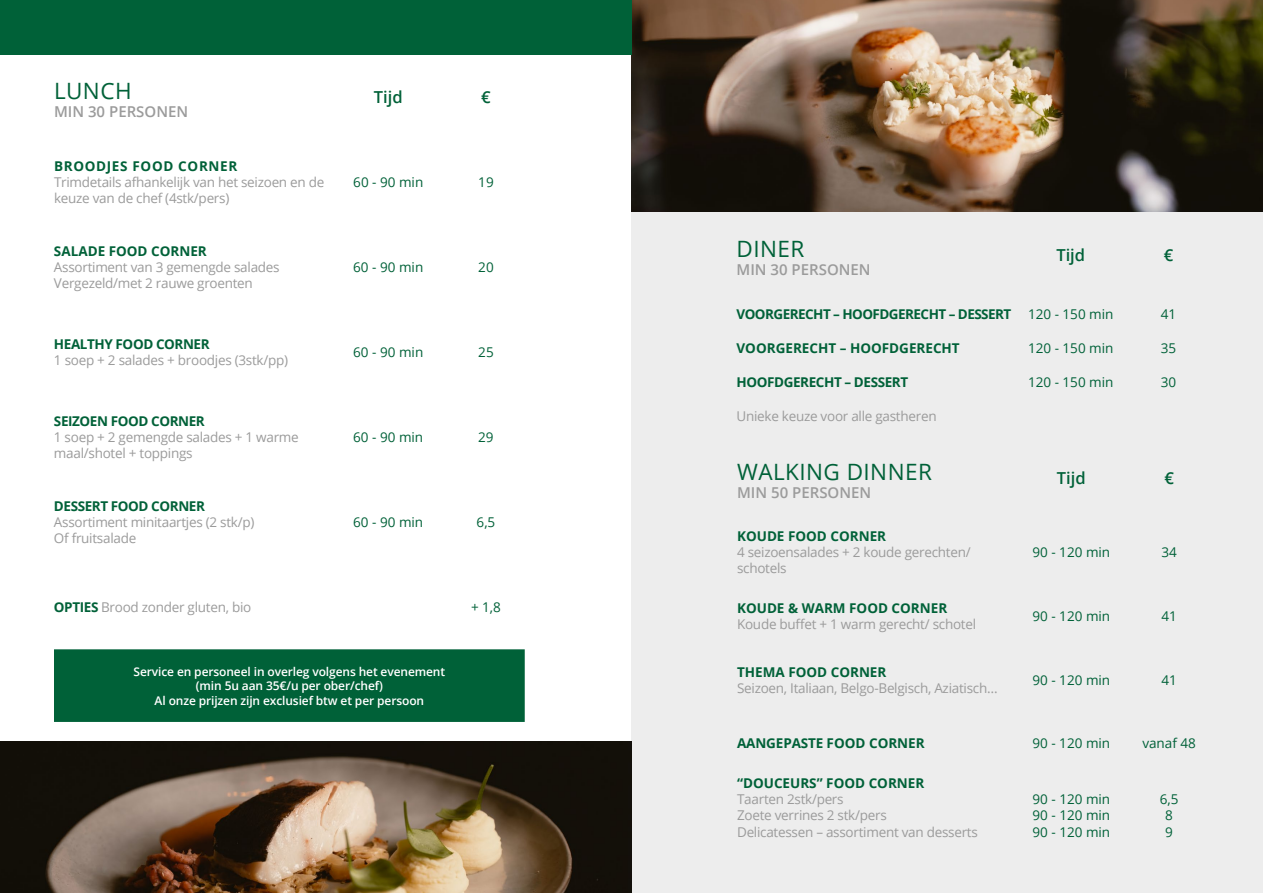
<style>
.page{position:relative;width:1263px;height:893px;background:#fff}
.page>*{position:absolute;margin:0;border:0;box-sizing:border-box;transform-origin:0 0}
.t1{font:22.5px "Open Sans";letter-spacing:.02em;color:#006138}
.t2{font:600 16.5px "Open Sans";color:#006138}
.t3{font:600 15px "Open Sans";color:#9b9b9b}
.t4{font:13.5px/16.2px "Open Sans";letter-spacing:-.02em;color:#9b9b9b}
.t5{font:13.5px/16.2px "Open Sans";color:#006138;text-align:justify}
.t6{font:700 13.5px "Open Sans";color:#006138}
.t7{font:700 13.5px "Open Sans";letter-spacing:-.03em;color:#006138}
.t8{font:700 13.5px "Open Sans";letter-spacing:-.04em;color:#006138}
.t9{font:700 13.5px "Open Sans";letter-spacing:.05em;color:#006138}
.t10{font:600 12px/14.4px "Open Sans";letter-spacing:-.01em;color:#fff;text-align:center}
.s1{font-weight:700;color:#006138}
.s2{font-weight:400}
</style>
<div class="page">
<div style="left:631px;top:0;width:632px;height:893px;background:#ededed"></div>
<img style="left:0;top:741px;width:631px;height:152px">
<img style="left:631px;top:0;width:632px;height:212px">
<div style="left:56px;top:652px;width:466px;height:68px;background:#006138"></div>
<div style="left:54px;top:649px;width:471px;height:73px;border:4px solid #006138"></div>
<div style="left:0;top:0;width:631px;height:54px;background:#006138"></div>
<h1 class="t1" style="left:54px;top:75px;width:79px">LUNCH</h1>
<p class="t3" style="left:54px;top:101px;width:136px">MIN 30 PERSONEN</p>
<p class="t2" style="left:374px;top:86px;width:30px">Tijd</p>
<p class="t2" style="left:481px;top:86px;width:11px">€</p>
<p class="t9" style="left:54px;top:156px;width:185px">BROODJES FOOD CORNER</p>
<p class="t4" style="left:54px;top:173px;width:272px">Trimdetails afhankelijk van het seizoen en de keuze van de chef (4stk/pers)</p>
<p class="t5" style="left:353px;top:173px;width:72px">60 - 90 min</p>
<p class="t5" style="left:478px;top:173px;width:17px">19</p>
<p class="t6" style="left:54px;top:241px;width:154px">SALADE FOOD CORNER</p>
<p class="t4" style="left:54px;top:258px;width:227px">Assortiment van 3 gemengde salades<br>Vergezeld/met 2 rauwe groenten</p>
<p class="t5" style="left:353px;top:258px;width:72px">60 - 90 min</p>
<p class="t5" style="left:478px;top:258px;width:17px">20</p>
<p class="t7" style="left:54px;top:334px;width:157px">HEALTHY FOOD CORNER</p>
<p class="t4" style="left:54px;top:352px;width:236px">1 soep + 2 salades + broodjes (3stk/pp)</p>
<p class="t5" style="left:353px;top:343px;width:72px">60 - 90 min</p>
<p class="t5" style="left:478px;top:343px;width:17px">25</p>
<p class="t7" style="left:54px;top:411px;width:152px">SEIZOEN FOOD CORNER</p>
<p class="t4" style="left:54px;top:428px;width:246px">1 soep + 2 gemengde salades + 1 warme maal/shotel + toppings</p>
<p class="t5" style="left:353px;top:428px;width:72px">60 - 90 min</p>
<p class="t5" style="left:478px;top:428px;width:17px">29</p>
<p class="t7" style="left:54px;top:496px;width:153px">DESSERT FOOD CORNER</p>
<p class="t4" style="left:54px;top:514px;width:202px">Assortiment minitaartjes (2 stk/p)<br>Of fruitsalade</p>
<p class="t5" style="left:353px;top:514px;width:72px">60 - 90 min</p>
<p class="t5" style="left:477px;top:514px;width:20px">6,5</p>
<p class="t4" style="left:54px;top:599px;width:199px"><span class="s1">OPTIES</span> Brood zonder gluten, bio</p>
<p class="t5" style="left:471px;top:599px;width:31px">+ 1,8</p>
<p class="t10" style="left:134px;top:664px;width:313px">Service en personeel in overleg volgens het evenement (min 5u aan 35€/u per ober/chef)<br>Al onze prijzen zijn exclusief btw et per persoon</p>
<h1 class="t1" style="left:736px;top:233px;width:69px">DINER</h1>
<p class="t3" style="left:736px;top:259px;width:136px">MIN 30 PERSONEN</p>
<p class="t2" style="left:1056px;top:243px;width:30px">Tijd</p>
<p class="t2" style="left:1164px;top:243px;width:11px">€</p>
<p class="t8" style="left:736px;top:305px;width:379px">VOORGERECHT – HOOFDGERECHT – DESSERT <span class="s2">120 - 150 min</span></p>
<p class="t5" style="left:1161px;top:306px;width:17px">41</p>
<p class="t6" style="left:736px;top:339px;width:225px">VOORGERECHT – HOOFDGERECHT</p>
<p class="t5" style="left:1028px;top:340px;width:87px">120 - 150 min</p>
<p class="t5" style="left:1161px;top:340px;width:17px">35</p>
<p class="t7" style="left:736px;top:373px;width:173px">HOOFDGERECHT – DESSERT</p>
<p class="t5" style="left:1028px;top:374px;width:87px">120 - 150 min</p>
<p class="t5" style="left:1161px;top:374px;width:17px">30</p>
<p class="t4" style="left:736px;top:408px;width:202px">Unieke keuze voor alle gastheren</p>
<h1 class="t1" style="left:737px;top:456px;width:196px">WALKING DINNER</h1>
<p class="t3" style="left:737px;top:482px;width:136px">MIN 50 PERSONEN</p>
<p class="t2" style="left:1057px;top:467px;width:30px">Tijd</p>
<p class="t2" style="left:1164px;top:467px;width:11px">€</p>
<p class="t6" style="left:737px;top:526px;width:151px">KOUDE FOOD CORNER</p>
<p class="t4" style="left:737px;top:544px;width:235px">4 seizoensalades + 2 koude gerechten/ schotels</p>
<p class="t5" style="left:1032px;top:544px;width:79px">90 - 120 min</p>
<p class="t5" style="left:1161px;top:544px;width:17px">34</p>
<p class="t6" style="left:737px;top:598px;width:212px">KOUDE &amp; WARM FOOD CORNER</p>
<p class="t4" style="left:737px;top:616px;width:241px">Koude buffet + 1 warm gerecht/ schotel</p>
<p class="t5" style="left:1032px;top:608px;width:79px">90 - 120 min</p>
<p class="t5" style="left:1161px;top:608px;width:17px">41</p>
<p class="t6" style="left:737px;top:662px;width:151px">THEMA FOOD CORNER</p>
<p class="t4" style="left:737px;top:679px;width:262px">Seizoen, Italiaan, Belgo-Belgisch, Aziatisch…</p>
<p class="t5" style="left:1032px;top:671px;width:79px">90 - 120 min</p>
<p class="t5" style="left:1161px;top:671px;width:17px">41</p>
<p class="t6" style="left:737px;top:734px;width:189px">AANGEPASTE FOOD CORNER</p>
<p class="t5" style="left:1032px;top:735px;width:79px">90 - 120 min</p>
<p class="t5" style="left:1142px;top:735px;width:55px">vanaf 48</p>
<p class="t6" style="left:737px;top:773px;width:189px">“DOUCEURS” FOOD CORNER</p>
<p class="t4" style="left:737px;top:791px;width:242px">Taarten 2stk/pers<br>Zoete verrines 2 stk/pers<br>Delicatessen – assortiment van desserts</p>
<p class="t5" style="left:1032px;top:791px;width:79px">90 - 120 min 90 - 120 min 90 - 120 min</p>
<p class="t5" style="left:1160px;top:791px;width:20px;text-align:center">6,5<br>8<br>9</p>
</div>
